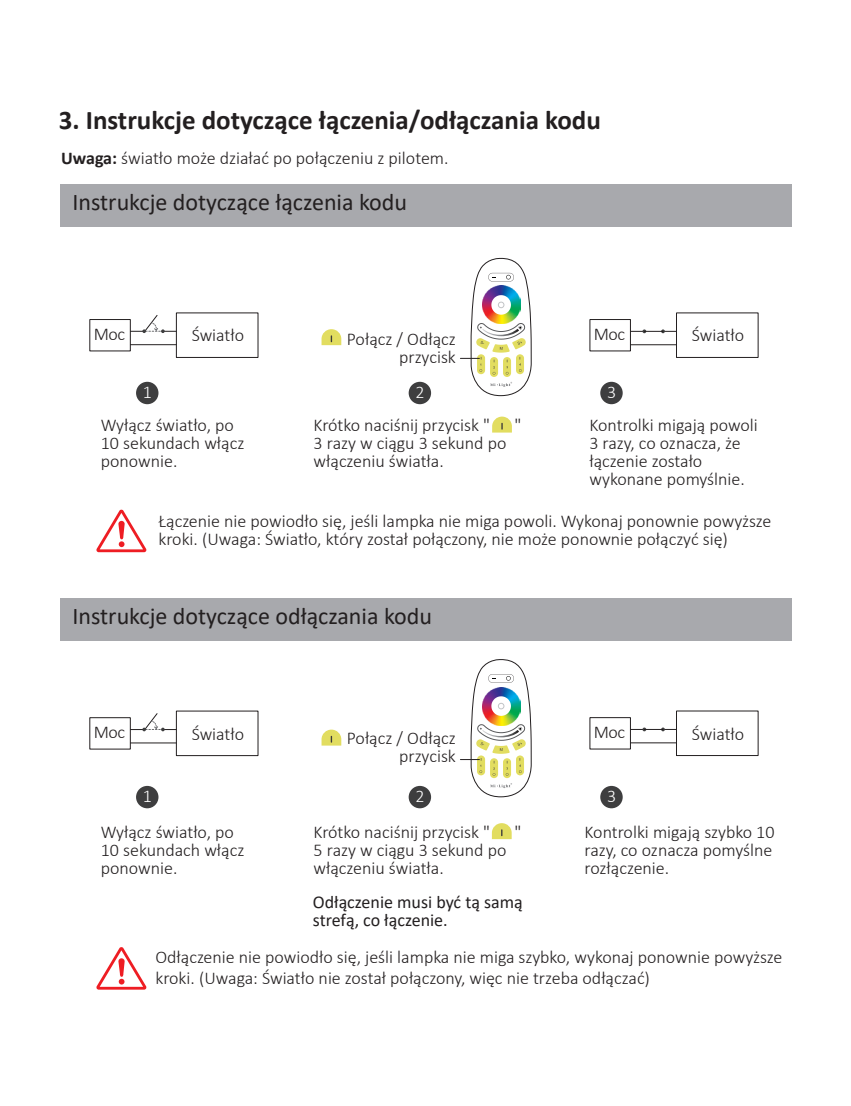
<style>
.page{position:relative;width:851px;height:1106px;background:#fff}
.page>*{position:absolute;margin:0;border:0;box-sizing:border-box;transform-origin:0 0}
.t1{font:700 27px "Calibri";color:#231f20}
.t2{font:24px "Calibri";color:#231f20}
.t3{font:300 18px/18px "Calibri";color:#231f20}
.t4{font:18px/18px "Calibri";color:#231f20}
.t5{font:300 18px "Calibri";color:#fff}
.s1{font-weight:700}
</style>
<div class="page">
<div style="left:60px;top:184px;width:732px;height:42px;background:#a8a9ad"></div>
<svg style="left:96px;top:509px;width:50px;height:43px"></svg>
<div style="left:136px;top:382px;width:22px;height:22px;background:#3e3e3f;border-radius:50%"></div>
<div style="left:408px;top:382px;width:23px;height:22px;background:#3e3e3f;border-radius:50%"></div>
<div style="left:600px;top:382px;width:22px;height:22px;background:#3e3e3f;border-radius:50%"></div>
<hr style="left:630px;top:344px;width:46px;height:1px;background:#231f20">
<svg style="left:630px;top:329px;width:46px;height:4px"></svg>
<div style="left:676px;top:313px;width:82px;height:45px;border:1px solid #231f20"></div>
<div style="left:60px;top:598px;width:732px;height:42px;background:#a8a9ad"></div>
<svg style="left:96px;top:947px;width:50px;height:42px"></svg>
<div style="left:136px;top:786px;width:22px;height:22px;background:#3e3e3f;border-radius:50%"></div>
<div style="left:408px;top:786px;width:23px;height:22px;background:#3e3e3f;border-radius:50%"></div>
<div style="left:600px;top:786px;width:22px;height:22px;background:#3e3e3f;border-radius:50%"></div>
<hr style="left:630px;top:742px;width:46px;height:1px;background:#231f20">
<svg style="left:630px;top:727px;width:46px;height:4px"></svg>
<div style="left:89px;top:319px;width:42px;height:32px;border:1px solid #231f20"></div>
<div style="left:176px;top:313px;width:82px;height:45px;border:1px solid #231f20"></div>
<div style="left:89px;top:717px;width:42px;height:32px;border:1px solid #231f20"></div>
<div style="left:176px;top:711px;width:82px;height:45px;border:1px solid #231f20"></div>
<hr style="left:130px;top:344px;width:46px;height:1px;background:#231f20">
<svg style="left:130px;top:314px;width:46px;height:19px"></svg>
<hr style="left:130px;top:742px;width:46px;height:1px;background:#231f20">
<svg style="left:130px;top:712px;width:46px;height:19px"></svg>
<svg style="left:460px;top:257px;width:72px;height:139px"></svg>
<svg style="left:460px;top:659px;width:72px;height:138px"></svg>
<svg style="left:321px;top:729px;width:20px;height:16px"></svg>
<svg style="left:492px;top:823px;width:19px;height:16px"></svg>
<svg style="left:321px;top:329px;width:20px;height:16px"></svg>
<svg style="left:492px;top:416px;width:20px;height:16px"></svg>
<h1 class="t1" style="left:59px;top:101px;width:543px">3. Instrukcje dotyczące łączenia/odłączania kodu</h1>
<p class="t3" style="left:61px;top:149px;width:389px"><span class="s1">Uwaga:</span> światło może działać po połączeniu z pilotem.</p>
<h2 class="t2" style="left:72px;top:186px;width:336px">Instrukcje dotyczące łączenia kodu</h2>
<p class="t3" style="left:94px;top:325px;width:33px">Moc</p>
<p class="t3" style="left:192px;top:326px;width:54px">Światło</p>
<p class="t3" style="left:347px;top:329px;width:110px;text-align:right">Połącz / Odłącz przycisk</p>
<p class="t3" style="left:593px;top:325px;width:33px">Moc</p>
<p class="t3" style="left:691px;top:326px;width:54px">Światło</p>
<p class="t5" style="left:143px;top:381px;width:11px">1</p>
<p class="t5" style="left:415px;top:381px;width:11px">2</p>
<p class="t5" style="left:607px;top:381px;width:11px">3</p>
<p class="t3" style="left:101px;top:416px;width:145px">Wyłącz światło, po<br>10 sekundach włącz ponownie.</p>
<p class="t3" style="left:313px;top:416px;width:178px">Krótko naciśnij przycisk "</p>
<p class="t3" style="left:514px;top:416px;width:8px">"</p>
<p class="t3" style="left:589px;top:416px;width:170px">Kontrolki migają powoli<br>3 razy, co oznacza, że łączenie zostało wykonane pomyślnie.</p>
<p class="t3" style="left:158px;top:512px;width:614px">Łączenie nie powiodło się, jeśli lampka nie miga powoli. Wykonaj ponownie powyższe kroki. (Uwaga: Światło, który został połączony, nie może ponownie połączyć się)</p>
<p class="t3" style="left:313px;top:434px;width:194px">3 razy w ciągu 3 sekund po włączeniu światła.</p>
<h2 class="t2" style="left:72px;top:600px;width:361px">Instrukcje dotyczące odłączania kodu</h2>
<p class="t3" style="left:94px;top:723px;width:33px">Moc</p>
<p class="t3" style="left:192px;top:724px;width:54px">Światło</p>
<p class="t3" style="left:691px;top:724px;width:54px">Światło</p>
<p class="t3" style="left:593px;top:723px;width:33px">Moc</p>
<p class="t3" style="left:347px;top:728px;width:110px;text-align:right">Połącz / Odłącz przycisk</p>
<p class="t5" style="left:143px;top:785px;width:11px">1</p>
<p class="t5" style="left:415px;top:785px;width:11px">2</p>
<p class="t5" style="left:607px;top:785px;width:11px">3</p>
<p class="t3" style="left:101px;top:823px;width:145px">Wyłącz światło, po<br>10 sekundach włącz ponownie.</p>
<p class="t3" style="left:313px;top:823px;width:178px">Krótko naciśnij przycisk "</p>
<p class="t3" style="left:514px;top:823px;width:8px">"</p>
<p class="t3" style="left:313px;top:841px;width:194px">5 razy w ciągu 3 sekund po włączeniu światła.</p>
<p class="t4" style="left:313px;top:892px;width:211px">Odłączenie musi być tą samą strefą, co łączenie.</p>
<p class="t3" style="left:584px;top:823px;width:191px;text-align:justify">Kontrolki migają szybko 10 razy, co oznacza pomyślne rozłączenie.</p>
<p class="t3" style="left:155px;top:946px;width:628px;line-height:21px">Odłączenie nie powiodło się, jeśli lampka nie miga szybko, wykonaj ponownie powyższe kroki. (Uwaga: Światło nie został połączony, więc nie trzeba odłączać)</p>
</div>
